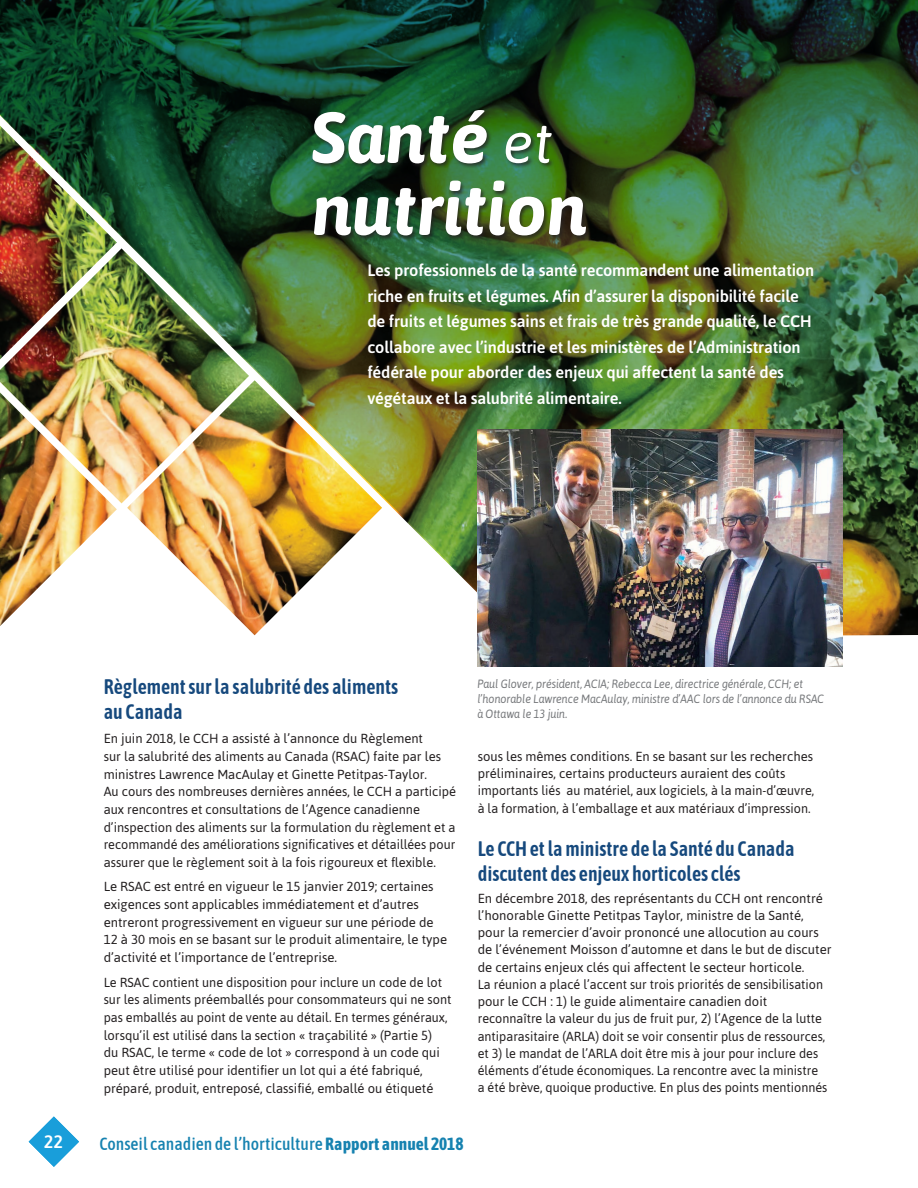
<style>
.page{position:relative;width:918px;height:1188px;background:#fff}
.page>*{position:absolute;margin:0;border:0;box-sizing:border-box;transform-origin:0 0}
.t1{font:italic 700 72px/72px "Asap";color:#fff}
.t2{font:600 21px/25.2px "Asap Condensed";color:#16497d;scale:.95 1}
.t3{font:500 18px "Asap";color:#fff}
.t4{font:500 17.7px "Asap Condensed";color:#1682b0}
.t5{font:500 16.5px/25.5px "Asap";letter-spacing:-.01em;color:#fff}
.t6{font:13.2px/17.7px "Asap";color:#231f20}
.t7{font:italic 12px/15px "Asap";letter-spacing:-.01em;color:#76787b;scale:.9 1}
.s1{font-weight:400;font-size:57px}
.s2{font-weight:700}
</style>
<div class="page">
<img style="left:0;top:0;width:918px;height:634px">
<div style="left:311px;top:109px;width:281px;height:132px;background:#231f20;opacity:.75"></div>
<img style="left:477px;top:430px;width:365px;height:237px">
<svg style="left:29px;top:1117px;width:50px;height:50px"></svg>
<h1 class="t1" style="left:311px;top:99px;width:278px">Santé <span class="s1">et </span>nutrition</h1>
<p class="t5" style="left:368px;top:257px;width:448px">Les professionnels de la santé recommandent une alimentation riche en fruits et légumes. Afin d’assurer la disponibilité facile de fruits et légumes sains et frais de très grande qualité, le CCH collabore avec l’industrie et les ministères de l’Administration fédérale pour aborder des enjeux qui affectent la santé des végétaux et la salubrité alimentaire.</p>
<h2 class="t2" style="left:104px;top:673px;width:311px">Règlement sur la salubrité des aliments au Canada</h2>
<p class="t6" style="left:104px;top:729px;width:354px">En juin 2018, le CCH a assisté à l’annonce du Règlement<br>sur la salubrité des aliments au Canada (RSAC) faite par les ministres Lawrence MacAulay et Ginette Petitpas-Taylor.<br>Au cours des nombreuses dernières années, le CCH a participé aux rencontres et consultations de l’Agence canadienne d’inspection des aliments sur la formulation du règlement et a recommandé des améliorations significatives et détaillées pour assurer que le règlement soit à la fois rigoureux et flexible.</p>
<p class="t6" style="left:104px;top:877px;width:345px">Le RSAC est entré en vigueur le 15 janvier 2019; certaines exigences sont applicables immédiatement et d’autres entreront progressivement en vigueur sur une période de 12 à 30 mois en se basant sur le produit alimentaire, le type d’activité et l’importance de l’entreprise.</p>
<p class="t6" style="left:104px;top:973px;width:349px">Le RSAC contient une disposition pour inclure un code de lot sur les aliments préemballés pour consommateurs qui ne sont pas emballés au point de vente au détail. En termes généraux, lorsqu’il est utilisé dans la section « traçabilité » (Partie 5)<br>du RSAC, le terme « code de lot » correspond à un code qui peut être utilisé pour identifier un lot qui a été fabriqué, préparé, produit, entreposé, classifié, emballé ou étiqueté</p>
<p class="t7" style="left:477px;top:676px;width:387px">Paul Glover, président, ACIA; Rebecca Lee, directrice générale, CCH; et l’honorable Lawrence MacAulay, ministre d’AAC lors de l’annonce du RSAC à Ottawa le 13 juin.</p>
<p class="t6" style="left:478px;top:747px;width:338px">sous les mêmes conditions. En se basant sur les recherches préliminaires, certains producteurs auraient des coûts importants liés au matériel, aux logiciels, à la main-d’œuvre, à la formation, à l’emballage et aux matériaux d’impression.</p>
<h2 class="t2" style="left:478px;top:836px;width:335px;line-height:24.8px">Le CCH et la ministre de la Santé du Canada discutent des enjeux horticoles clés</h2>
<p class="t6" style="left:478px;top:889px;width:355px;line-height:17.2px">En décembre 2018, des représentants du CCH ont rencontré l’honorable Ginette Petitpas Taylor, ministre de la Santé, pour la remercier d’avoir prononcé une allocution au cours de l’événement Moisson d’automne et dans le but de discuter de certains enjeux clés qui affectent le secteur horticole.<br>La réunion a placé l’accent sur trois priorités de sensibilisation pour le CCH : 1) le guide alimentaire canadien doit reconnaître la valeur du jus de fruit pur, 2) l’Agence de la lutte antiparasitaire (ARLA) doit se voir consentir plus de ressources, et 3) le mandat de l’ARLA doit être mis à jour pour inclure des éléments d’étude économiques. La rencontre avec la ministre<br>a été brève, quoique productive. En plus des points mentionnés</p>
<h3 class="t3" style="left:44px;top:1130px;width:21px">22</h3>
<h3 class="t4" style="left:99px;top:1132px;width:366px">Conseil canadien de l’horticulture <span class="s2">Rapport annuel 2018</span></h3>
</div>
